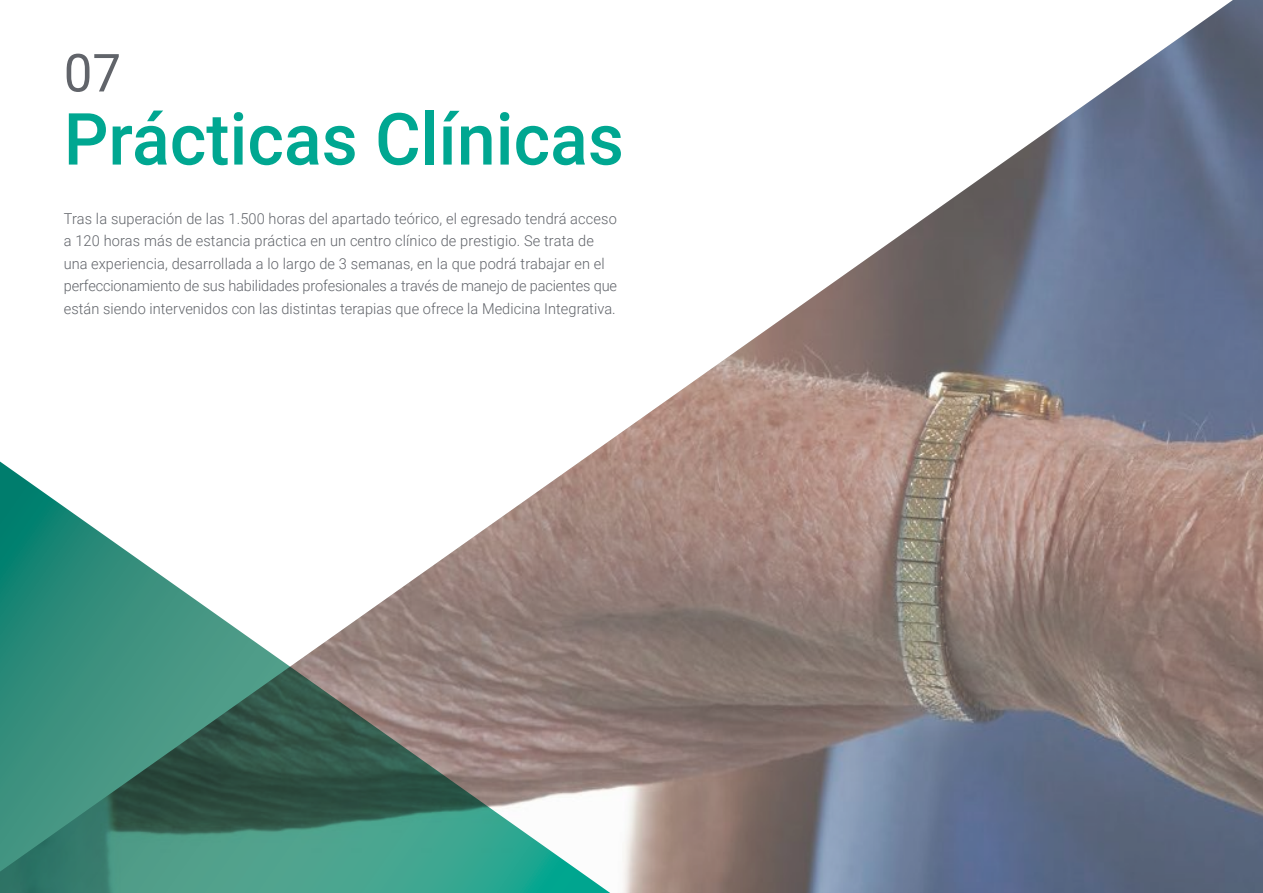
<style>
.page{position:relative;width:1263px;height:893px;background:#fff}
.page>*{position:absolute;margin:0;border:0;box-sizing:border-box;transform-origin:0 0}
.t1{font:500 72px "Roboto";color:#00a791}
.t2{font:52.5px "Roboto";color:#61646a}
.t3{font:300 15px/22.5px "Roboto";letter-spacing:.005em;color:#61646a}
</style>
<div class="page">
<img style="left:602px;top:0;width:661px;height:893px">
<svg style="left:0;top:446px;width:640px;height:447px"></svg>
<h2 class="t2" style="left:64px;top:36px;width:59px">07</h2>
<h1 class="t1" style="left:64px;top:89px;width:562px">Prácticas Clínicas</h1>
<p class="t3" style="left:64px;top:207px;width:555px">Tras la superación de las 1.500 horas del apartado teórico, el egresado tendrá acceso a 120 horas más de estancia práctica en un centro clínico de prestigio. Se trata de una experiencia, desarrollada a lo largo de 3 semanas, en la que podrá trabajar en el perfeccionamiento de sus habilidades profesionales a través de manejo de pacientes que están siendo intervenidos con las distintas terapias que ofrece la Medicina Integrativa.</p>
</div>
